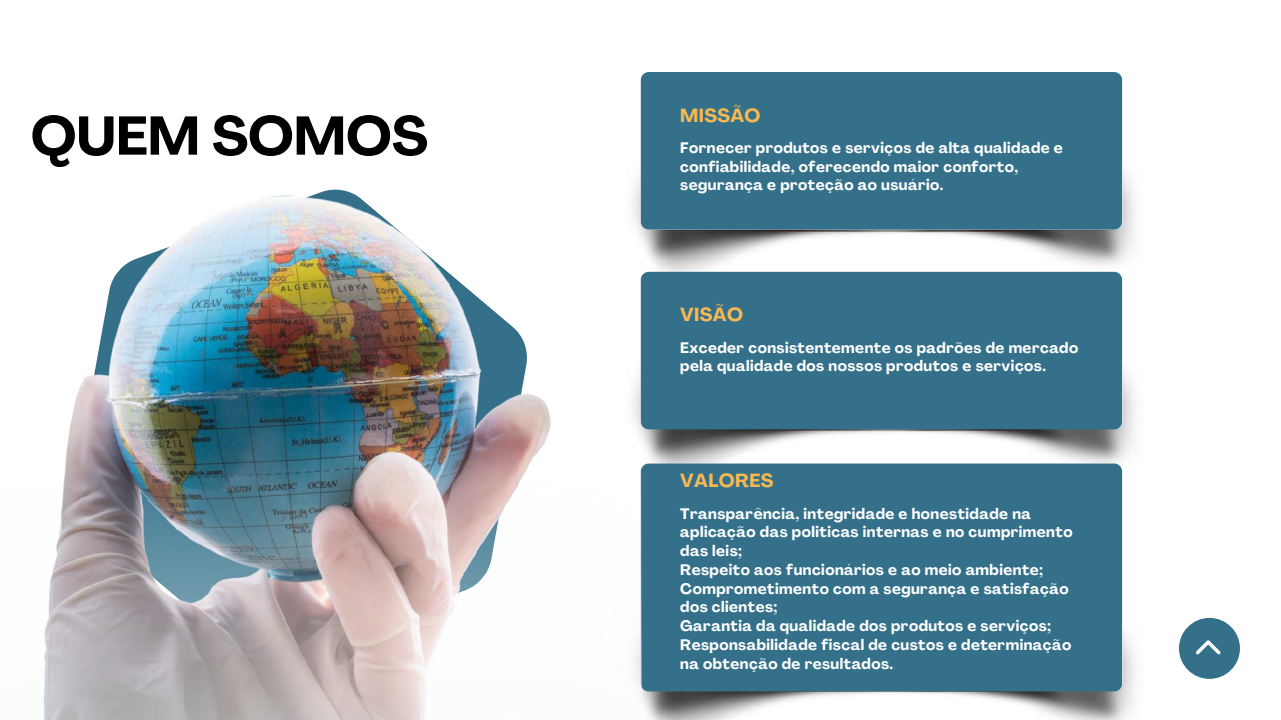
<style>
.page{position:relative;width:1281px;height:720px;background:#fff}
.page>*{position:absolute;margin:0;border:0;box-sizing:border-box;transform-origin:0 0}
.t1{font:700 53.75px "Agrandir";color:#000}
.t2{font:700 18.75px "Agrandir";letter-spacing:.02em;color:#f9b850}
.t3{font:700 15px/18.8px "Agrandir";letter-spacing:.03em;color:#fff}
</style>
<div class="page">
<div style="left:641px;top:72px;width:481px;height:158px;background:#34708a;border-radius:8px"></div>
<img style="left:680px;top:549px;width:524px;height:171px">
<img style="left:680px;top:182px;width:455px;height:367px">
<div style="left:641px;top:272px;width:481px;height:157px;background:#34708a;border-radius:8px"></div>
<div style="left:641px;top:464px;width:481px;height:227px;background:#34708a;border-radius:8px"></div>
<img style="left:96px;top:144px;width:584px;height:576px">
<img style="left:43px;top:365px;width:599px;height:355px">
<div style="left:1179px;top:618px;width:61px;height:61px;background:#34708a;border-radius:50%"></div>
<svg style="left:1196px;top:640px;width:24px;height:15px"></svg>
<h1 class="t1" style="left:31px;top:114px;width:398px">QUEM SOMOS</h1>
<p class="t2" style="left:680px;top:108px;width:82px">MISSÃO</p>
<p class="t3" style="left:680px;top:140px;width:384px">Fornecer produtos e serviços de alta qualidade e confiabilidade, oferecendo maior conforto, segurança e proteção ao usuário.</p>
<p class="t2" style="left:680px;top:307px;width:64px">VISÃO</p>
<p class="t3" style="left:680px;top:340px;width:399px">Exceder consistentemente os padrões de mercado pela qualidade dos nossos produtos e serviços.</p>
<p class="t2" style="left:680px;top:473px;width:95px">VALORES</p>
<p class="t3" style="left:680px;top:506px;width:394px">Transparência, integridade e honestidade na aplicação das politicas internas e no cumprimento das leis;<br>Respeito aos funcionários e ao meio ambiente; Comprometimento com a segurança e satisfação dos clientes;<br>Garantia da qualidade dos produtos e serviços; Responsabilidade fiscal de custos e determinação na obtenção de resultados.</p>
</div>
